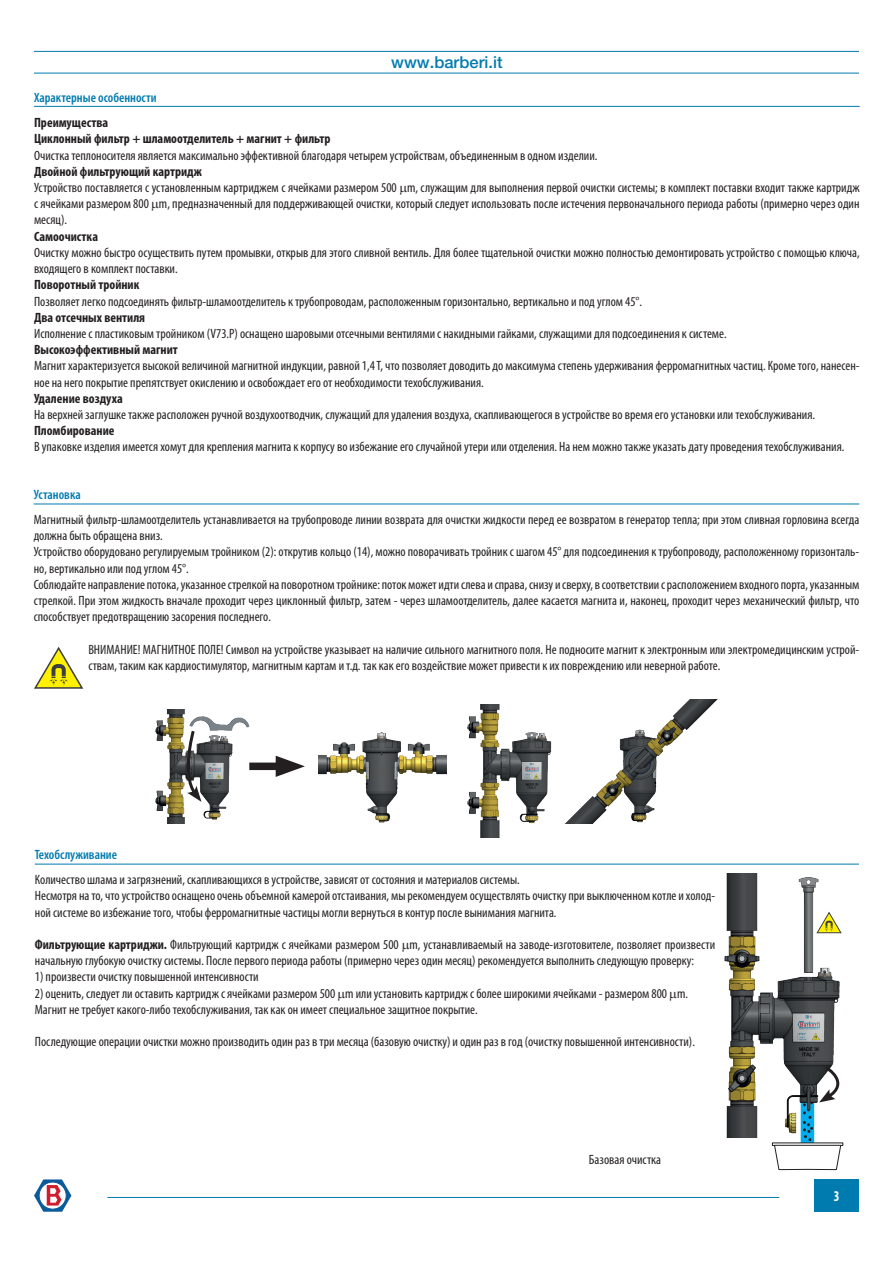
<style>
.page{position:relative;width:893px;height:1263px;background:#fff}
.page>*{position:absolute;margin:0;border:0;box-sizing:border-box;transform-origin:0 0}
.t1{font:500 16.5px "Helvetica Neue LT Std";color:#007bb0}
.t2{font:700 condensed 15px "Myriad Pro";color:#fff;scale:.9 1}
.t3{font:condensed 13.5px/16.2px "Myriad Pro";color:#231f20}
.t4{font:700 condensed 13.5px/16.2px "Myriad Pro";color:#231f20}
.t5{font:600 condensed 13.5px "Myriad Pro";color:#007bb0}
.s1{font-weight:700}
</style>
<div class="page">
<svg style="left:34px;top:646px;width:50px;height:43px"></svg>
<img style="left:155px;top:709px;width:78px;height:114px">
<img style="left:318px;top:732px;width:128px;height:91px">
<img style="left:566px;top:699px;width:152px;height:124px">
<img style="left:467px;top:704px;width:85px;height:134px">
<svg style="left:181px;top:728px;width:20px;height:74px"></svg>
<img style="left:189px;top:713px;width:61px;height:21px">
<div style="left:249px;top:762px;width:39px;height:8px;background:#231f20"></div>
<svg style="left:276px;top:756px;width:29px;height:21px"></svg>
<img style="left:724px;top:874px;width:116px;height:263px">
<svg style="left:771px;top:1064px;width:73px;height:107px"></svg>
<svg style="left:816px;top:911px;width:26px;height:22px"></svg>
<div style="left:814px;top:1179px;width:45px;height:33px;background:#007bb0"></div>
<svg style="left:34px;top:1179px;width:37px;height:33px"></svg>
<hr style="left:34px;top:51px;width:825px;height:1px;background:#007bb0">
<hr style="left:34px;top:73px;width:825px;height:1px;background:#007bb0">
<hr style="left:107px;top:1197px;width:672px;height:1px;background:#007bb0">
<hr style="left:34px;top:504px;width:825px;height:1px;background:#007bb0">
<hr style="left:34px;top:106px;width:826px;height:1px;background:#007bb0">
<hr style="left:35px;top:864px;width:824px;height:1px;background:#007bb0">
<p class="t1" style="left:391px;top:52px;width:113px">www.barberi.it</p>
<p class="t5" style="left:34px;top:89px;width:124px">Характерные особенности</p>
<p class="t4" style="left:34px;top:114px;width:298px">Преимущества<br>Циклонный фильтр + шламоотделитель + магнит + фильтр</p>
<p class="t3" style="left:34px;top:147px;width:565px">Очистка теплоносителя является максимально эффективной благодаря четырем устройствам, объединенным в одном изделии.</p>
<p class="t4" style="left:34px;top:163px;width:169px">Двойной фильтрующий картридж</p>
<p class="t3" style="left:34px;top:179px;width:827px;text-align:justify">Устройство поставляется с установленным картриджем с ячейками размером 500 m, служащим для выполнения первой очистки системы; в комплект поставки входит также картридж с ячейками размером 800 m, предназначенный для поддерживающей очистки, который следует использовать после истечения первоначального периода работы (примерно через один месяц).</p>
<p class="t4" style="left:34px;top:228px;width:66px">Самоочистка</p>
<p class="t3" style="left:34px;top:244px;width:827px">Очистку можно быстро осуществить путем промывки, открыв для этого сливной вентиль. Для более тщательной очистки можно полностью демонтировать устройство с помощью ключа, входящего в комплект поставки.</p>
<p class="t4" style="left:34px;top:276px;width:107px">Поворотный тройник</p>
<p class="t3" style="left:34px;top:293px;width:609px">Позволяет легко подсоединять фильтр-шламоотделитель к трубопроводам, расположенным горизонтально, вертикально и под углом 45°.</p>
<p class="t4" style="left:34px;top:309px;width:113px">Два отсечных вентиля</p>
<p class="t3" style="left:34px;top:325px;width:694px">Исполнение с пластиковым тройником (V73.P) оснащено шаровыми отсечными вентилями с накидными гайками, служащими для подсоединения к системе.</p>
<p class="t4" style="left:34px;top:341px;width:145px">Высокоэффективный магнит</p>
<p class="t3" style="left:34px;top:358px;width:827px">Магнит характеризуется высокой величиной магнитной индукции, равной 1,4 T, что позволяет доводить до максимума степень удерживания ферромагнитных частиц. Кроме того, нанесен&shy;ное на него покрытие препятствует окислению и освобождает его от необходимости техобслуживания.</p>
<p class="t4" style="left:34px;top:390px;width:90px">Удаление воздуха</p>
<p class="t3" style="left:34px;top:406px;width:783px">На верхней заглушке также расположен ручной воздухоотводчик, служащий для удаления воздуха, скапливающегося в устройстве во время его установки или техобслуживания.</p>
<p class="t4" style="left:34px;top:422px;width:82px">Пломбирование</p>
<p class="t3" style="left:34px;top:439px;width:812px">В упаковке изделия имеется хомут для крепления магнита к корпусу во избежание его случайной утери или отделения. На нем можно также указать дату проведения техобслуживания.</p>
<p class="t5" style="left:34px;top:486px;width:49px">Установка</p>
<p class="t3" style="left:34px;top:511px;width:827px">Магнитный фильтр-шламоотделитель устанавливается на трубопроводе линии возврата для очистки жидкости перед ее возвратом в генератор тепла; при этом сливная горловина всегда должна быть обращена вниз.<br>Устройство оборудовано регулируемым тройником (2): открутив кольцо (14), можно поворачивать тройник с шагом 45° для подсоединения к трубопроводу, расположенному горизонталь&shy;но, вертикально или под углом 45°.<br>Соблюдайте направление потока, указанное стрелкой на поворотном тройнике: поток может идти слева и справа, снизу и сверху, в соответствии с расположением входного порта, указанным стрелкой. При этом жидкость вначале проходит через циклонный фильтр, затем - через шламоотделитель, далее касается магнита и, наконец, проходит через механический фильтр, что способствует предотвращению засорения последнего.</p>
<p class="t3" style="left:88px;top:641px;width:772px">ВНИМАНИЕ! МАГНИТНОЕ ПОЛЕ! Символ на устройстве указывает на наличие сильного магнитного поля. Не подносите магнит к электронным или электромедицинским устрой&shy;ствам, таким как кардиостимулятор, магнитным картам и т.д. так как его воздействие может привести к их повреждению или неверной работе.</p>
<p class="t5" style="left:35px;top:847px;width:84px">Техобслуживание</p>
<p class="t3" style="left:35px;top:871px;width:682px">Количество шлама и загрязнений, скапливающихся в устройстве, зависят от состояния и материалов системы.<br>Несмотря на то, что устройство оснащено очень объемной камерой отстаивания, мы рекомендуем осуществлять очистку при выключенном котле и холод&shy;ной системе во избежание того, чтобы ферромагнитные частицы могли вернуться в контур после вынимания магнита.</p>
<p class="t3" style="left:35px;top:936px;width:682px"><span class="s1">Фильтрующие картриджи.</span> Фильтрующий картридж с ячейками размером 500 m, устанавливаемый на заводе-изготовителе, позволяет произвести начальную глубокую очистку системы. После первого периода работы (примерно через один месяц) рекомендуется выполнить следующую проверку:</p>
<p class="t3" style="left:35px;top:969px;width:225px">1) произвести очистку повышенной интенсивности</p>
<p class="t3" style="left:35px;top:985px;width:655px">2) оценить, следует ли оставить картридж с ячейками размером 500 m или установить картридж с более широкими ячейками - размером 800 m.<br>Магнит не требует какого-либо техобслуживания, так как он имеет специальное защитное покрытие.</p>
<p class="t3" style="left:35px;top:1033px;width:662px">Последующие операции очистки можно производить один раз в три месяца (базовую очистку) и один раз в год (очистку повышенной интенсивности).</p>
<p class="t3" style="left:589px;top:1151px;width:74px">Базовая очистка</p>
<p class="t2" style="left:834px;top:1187px;width:8px">3</p>
</div>
